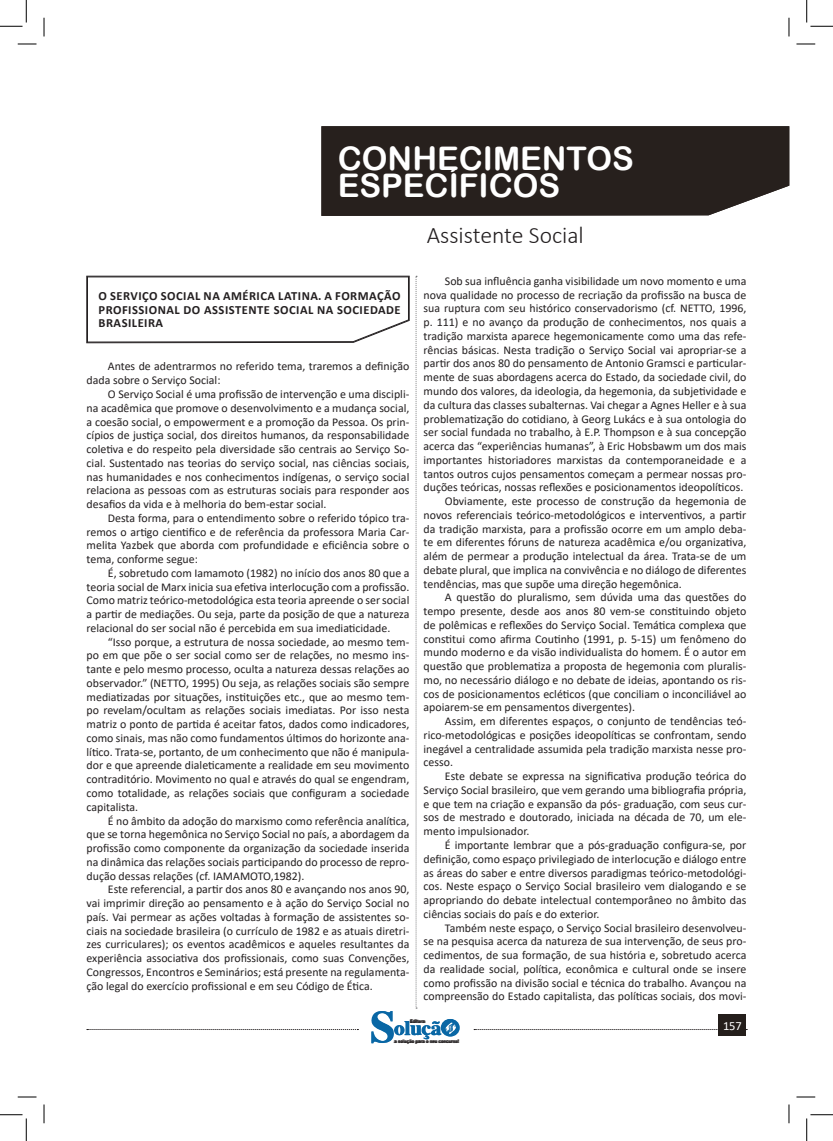
<style>
.page{position:relative;width:833px;height:1141px;background:#fff}
.page>*{position:absolute;margin:0;border:0;box-sizing:border-box;transform-origin:0 0}
.t1{font:32.5px/27.5px "Arial Rounded MT Bold";color:#fff}
.t2{font:300 23.75px "Calibri";color:#231f20}
.CAIXINHAS{font:700 12.5px/13.8px "Calibri";letter-spacing:.04em;color:#231f20;text-align:justify}
.t3{font:12.5px "Calibri";color:#fff}
.t4{font:11.88px/13.8px "Calibri";color:#231f20;text-align:justify}
.t5{font:900 5px "Arial";color:#231f20;scale:.76 1}
</style>
<div class="page">
<svg style="left:474px;top:1029px;width:244px;height:1px"></svg>
<div style="left:321px;top:126px;width:467px;height:90px;background:#27201d"></div>
<div style="left:718px;top:1014px;width:28px;height:22px;background:#241e1b"></div>
<svg style="left:86px;top:276px;width:373px;height:767px"></svg>
<svg style="left:18px;top:43px;width:18px;height:2px"></svg>
<svg style="left:796px;top:43px;width:18px;height:2px"></svg>
<svg style="left:18px;top:1096px;width:18px;height:1px"></svg>
<svg style="left:796px;top:1096px;width:18px;height:1px"></svg>
<svg style="left:43px;top:18px;width:2px;height:18px"></svg>
<svg style="left:43px;top:1104px;width:2px;height:19px"></svg>
<svg style="left:788px;top:18px;width:1px;height:18px"></svg>
<svg style="left:788px;top:1104px;width:1px;height:19px"></svg>
<svg style="left:0;top:0;width:27px;height:27px"></svg>
<svg style="left:0;top:1114px;width:27px;height:26px"></svg>
<svg style="left:806px;top:0;width:26px;height:27px"></svg>
<svg style="left:806px;top:1114px;width:26px;height:26px"></svg>
<h1 class="t1" style="left:337px;top:144px;width:297px">CONHECIMENTOS<br>ESPECÍFICOS</h1>
<h1 class="t1" style="left:348px;top:157px;width:368px">LÍNGUA PORTUGUESA</h1>
<p class="CAIXINHAS" style="left:98px;top:288px;width:303px">O SERVIÇO SOCIAL NA AMÉRICA LATINA. A FORMAÇÃO PROFISSIONAL DO ASSISTENTE SOCIAL NA SOCIEDADE BRASILEIRA</p>
<p class="t4" style="left:86px;top:359px;width:324px;text-indent:21px">Antes de adentrarmos no referido tema, traremos a definição dada sobre o Serviço Social:</p>
<p class="t4" style="left:86px;top:387px;width:324px;text-indent:21px">O Serviço Social é uma profissão de intervenção e uma discipli&shy;na acadêmica que promove o desenvolvimento e a mudança social, a coesão social, o empowerment e a promoção da Pessoa. Os prin&shy;cípios de justiça social, dos direitos humanos, da responsabilidade coletiva e do respeito pela diversidade são centrais ao Serviço So&shy;cial. Sustentado nas teorias do serviço social, nas ciências sociais, nas humanidades e nos conhecimentos indígenas, o serviço social relaciona as pessoas com as estruturas sociais para responder aos desafios da vida e à melhoria do bem-estar social.</p>
<p class="t4" style="left:86px;top:510px;width:324px;text-indent:21px">Desta forma, para o entendimento sobre o referido tópico tra&shy;remos o artigo cientifico e de referência da professora Maria Car&shy;melita Yazbek que aborda com profundidade e eficiência sobre o tema, conforme segue:</p>
<p class="t4" style="left:86px;top:565px;width:324px;text-indent:21px">É, sobretudo com Iamamoto (1982) no início dos anos 80 que a teoria social de Marx inicia sua efetiva interlocução com a profissão.<br>Como matriz teórico‐metodológica esta teoria apreende o ser social a partir de mediações. Ou seja, parte da posição de que a natureza relacional do ser social não é percebida em sua imediaticidade.</p>
<p class="t4" style="left:86px;top:634px;width:324px;text-indent:21px">“Isso porque, a estrutura de nossa sociedade, ao mesmo tem&shy;po em que põe o ser social como ser de relações, no mesmo ins&shy;tante e pelo mesmo processo, oculta a natureza dessas relações ao observador.” (NETTO, 1995) Ou seja, as relações sociais são sempre mediatizadas por situações, instituições etc., que ao mesmo tem&shy;po revelam/ocultam as relações sociais imediatas. Por isso nesta matriz o ponto de partida é aceitar fatos, dados como indicadores, como sinais, mas não como fundamentos últimos do horizonte ana&shy;lítico. Trata‐se, portanto, de um conhecimento que não é manipula&shy;dor e que apreende dialeticamente a realidade em seu movimento contraditório. Movimento no qual e através do qual se engendram, como totalidade, as relações sociais que configuram a sociedade capitalista.</p>
<p class="t4" style="left:86px;top:813px;width:324px;text-indent:21px">É no âmbito da adoção do marxismo como referência analítica, que se torna hegemônica no Serviço Social no país, a abordagem da profissão como componente da organização da sociedade inserida na dinâmica das relações sociais participando do processo de repro&shy;dução dessas relações (cf. IAMAMOTO,1982).</p>
<p class="t4" style="left:86px;top:882px;width:324px;text-indent:21px">Este referencial, a partir dos anos 80 e avançando nos anos 90, vai imprimir direção ao pensamento e à ação do Serviço Social no país. Vai permear as ações voltadas à formação de assistentes so&shy;ciais na sociedade brasileira (o currículo de 1982 e as atuais diretri&shy;zes curriculares); os eventos acadêmicos e aqueles resultantes da experiência associativa dos profissionais, como suas Convenções, Congressos, Encontros e Seminários; está presente na regulamenta&shy;ção legal do exercício profissional e em seu Código de Ética.</p>
<h2 class="t2" style="left:426px;top:220px;width:158px">Assistente Social</h2>
<p class="t4" style="left:423px;top:274px;width:324px;text-indent:21px">Sob sua influência ganha visibilidade um novo momento e uma nova qualidade no processo de recriação da profissão na busca de sua ruptura com seu histórico conservadorismo (cf. NETTO, 1996, p. 111) e no avanço da produção de conhecimentos, nos quais a tradição marxista aparece hegemonicamente como uma das refe&shy;rências básicas. Nesta tradição o Serviço Social vai apropriar‐se a partir dos anos 80 do pensamento de Antonio Gramsci e particular&shy;mente de suas abordagens acerca do Estado, da sociedade civil, do mundo dos valores, da ideologia, da hegemonia, da subjetividade e da cultura das classes subalternas. Vai chegar a Agnes Heller e à sua problematização do cotidiano, à Georg Lukács e à sua ontologia do ser social fundada no trabalho, à E.P. Thompson e à sua concepção acerca das “experiências humanas”, à Eric Hobsbawm um dos mais importantes historiadores marxistas da contemporaneidade e a tantos outros cujos pensamentos começam a permear nossas pro&shy;duções teóricas, nossas reflexões e posicionamentos ideopolíticos.</p>
<p class="t4" style="left:423px;top:494px;width:324px;text-indent:21px">Obviamente, este processo de construção da hegemonia de novos referenciais teórico‐metodológicos e interventivos, a partir da tradição marxista, para a profissão ocorre em um amplo deba&shy;te em diferentes fóruns de natureza acadêmica e/ou organizativa, além de permear a produção intelectual da área. Trata‐se de um debate plural, que implica na convivência e no diálogo de diferentes tendências, mas que supõe uma direção hegemônica.</p>
<p class="t4" style="left:423px;top:590px;width:324px;text-indent:21px">A questão do pluralismo, sem dúvida uma das questões do tempo presente, desde aos anos 80 vem‐se constituindo objeto de polêmicas e reflexões do Serviço Social. Temática complexa que constitui como afirma Coutinho (1991, p. 5‐15) um fenômeno do mundo moderno e da visão individualista do homem. É o autor em questão que problematiza a proposta de hegemonia com pluralis&shy;mo, no necessário diálogo e no debate de ideias, apontando os ris&shy;cos de posicionamentos ecléticos (que conciliam o inconciliável ao apoiarem‐se em pensamentos divergentes).</p>
<p class="t4" style="left:423px;top:714px;width:324px;text-indent:21px">Assim, em diferentes espaços, o conjunto de tendências teó&shy;rico‐metodológicas e posições ideopolíticas se confrontam, sendo inegável a centralidade assumida pela tradição marxista nesse pro&shy;cesso.</p>
<p class="t4" style="left:423px;top:769px;width:324px;text-indent:21px">Este debate se expressa na significativa produção teórica do Serviço Social brasileiro, que vem gerando uma bibliografia própria, e que tem na criação e expansão da pós‐ graduação, com seus cur&shy;sos de mestrado e doutorado, iniciada na década de 70, um ele&shy;mento impulsionador.</p>
<p class="t4" style="left:423px;top:837px;width:324px;text-indent:21px">É importante lembrar que a pós‐graduação configura‐se, por definição, como espaço privilegiado de interlocução e diálogo entre as áreas do saber e entre diversos paradigmas teórico‐metodológi&shy;cos. Neste espaço o Serviço Social brasileiro vem dialogando e se apropriando do debate intelectual contemporâneo no âmbito das ciências sociais do país e do exterior.</p>
<p class="t4" style="left:423px;top:920px;width:324px;text-indent:21px">Também neste espaço, o Serviço Social brasileiro desenvolveu‐ se na pesquisa acerca da natureza de sua intervenção, de seus pro&shy;cedimentos, de sua formação, de sua história e, sobretudo acerca da realidade social, política, econômica e cultural onde se insere como profissão na divisão social e técnica do trabalho. Avançou na compreensão do Estado capitalista, das políticas sociais, dos movi-</p>
<p class="t5" style="left:409px;top:1016px;width:21px">Editora</p>
<p class="t5" style="left:410px;top:1016px;width:21px">Editora</p>
<p class="t5" style="left:394px;top:1037px;width:86px">a solução para o seu concurso!</p>
<p class="t5" style="left:394px;top:1037px;width:86px">a solução para o seu concurso!</p>
<p class="t3" style="left:722px;top:1017px;width:20px">157</p>
</div>
